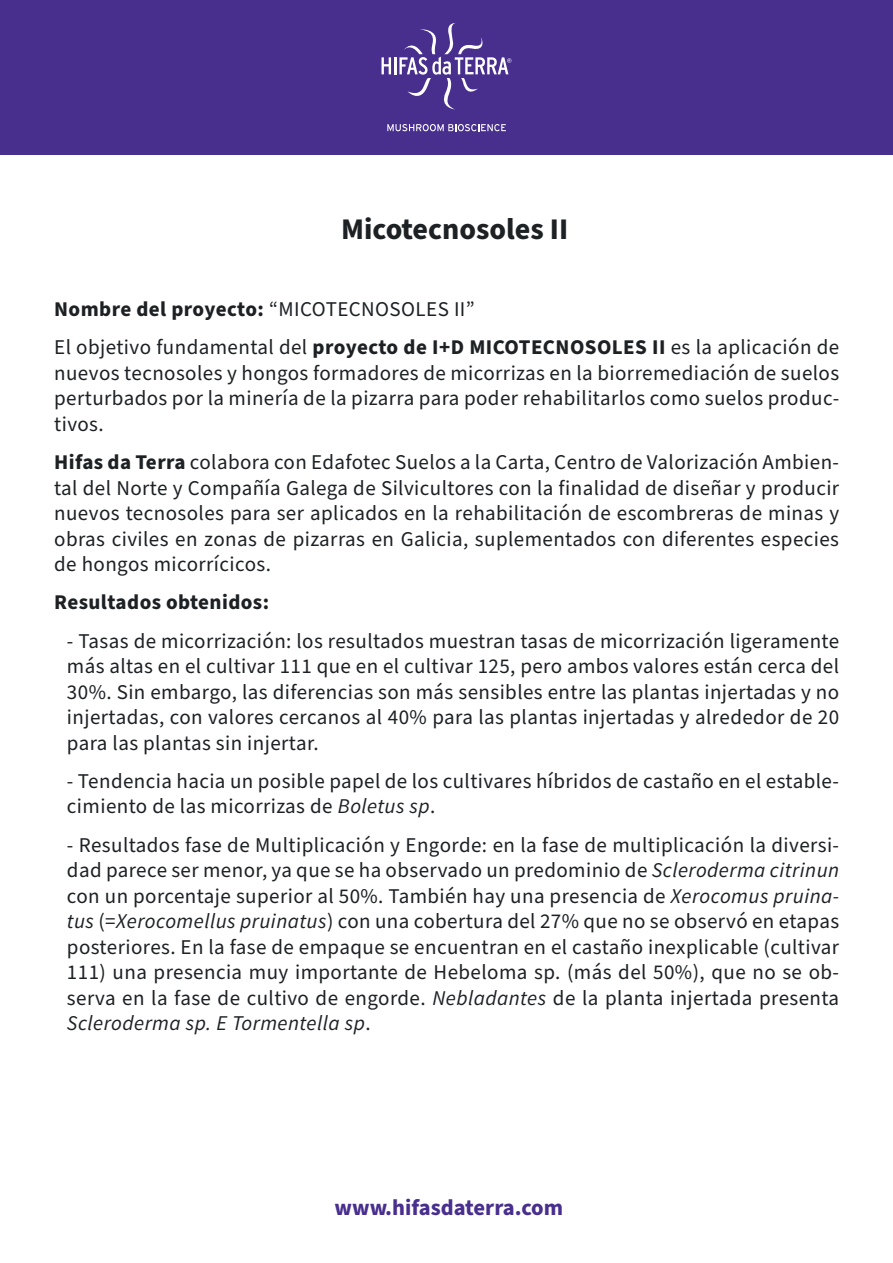
<style>
.page{position:relative;width:893px;height:1263px;background:#fff}
.page>*{position:absolute;margin:0;border:0;box-sizing:border-box;transform-origin:0 0}
.t1{font:700 30px "Source Sans Pro";color:#1d2124}
.t2{font:700 22.5px "Source Sans Pro";color:#482f8e}
.t3{font:21px/25.5px "Source Sans Pro";letter-spacing:.02em;color:#1d2124;text-align:justify}
.t4{font:italic 21px "Source Sans Variable";letter-spacing:.02em;color:#1d2124}
.t5{font:700 21px "Source Sans Pro";letter-spacing:.02em;color:#1d2124}
.s1{font-weight:700}
.s2{font-family:"Source Sans Variable";font-style:italic}
.s3{font-family:"Source Sans Pro";font-style:normal}
</style>
<div class="page">
<div style="left:0;top:0;width:893px;height:154px;background:#482f8e"></div>
<svg style="left:381px;top:23px;width:130px;height:86px"></svg>
<svg style="left:387px;top:124px;width:119px;height:7px"></svg>
<h1 class="t1" style="left:341px;top:209px;width:229px">Micotecnosoles II</h1>
<p class="t3" style="left:54px;top:291px;width:786px;line-height:38.2px"><span class="s1">Nombre del proyecto:</span> “MICOTECNOSOLES II”<br>El objetivo fundamental del <span class="s1">proyecto de I+D MICOTECNOSOLES II</span> es la aplicación de</p>
<p class="t3" style="left:54px;top:361px;width:786px">nuevos tecnosoles y hongos formadores de micorrizas en la biorremediación de suelos perturbados por la minería de la pizarra para poder rehabilitarlos como suelos produc&shy;tivos.</p>
<p class="t3" style="left:54px;top:450px;width:786px"><span class="s1">Hifas da Terra</span> colabora con Edafotec Suelos a la Carta, Centro de Valorización Ambien&shy;tal del Norte y Compañía Galega de Silvicultores con la finalidad de diseñar y producir nuevos tecnosoles para ser aplicados en la rehabilitación de escombreras de minas y obras civiles en zonas de pizarras en Galicia, suplementados con diferentes especies de hongos micorrícicos.</p>
<p class="t5" style="left:54px;top:588px;width:216px">Resultados obtenidos:</p>
<p class="t3" style="left:67px;top:628px;width:774px">- Tasas de micorrización: los resultados muestran tasas de micorrización ligeramente más altas en el cultivar 111 que en el cultivar 125, pero ambos valores están cerca del 30%. Sin embargo, las diferencias son más sensibles entre las plantas injertadas y no injertadas, con valores cercanos al 40% para las plantas injertadas y alrededor de 20 para las plantas sin injertar.</p>
<p class="t3" style="left:67px;top:769px;width:774px">- Tendencia hacia un posible papel de los cultivares híbridos de castaño en el estable&shy;cimiento de las micorrizas de <span class="s2">Boletus sp</span>.</p>
<p class="t3" style="left:67px;top:832px;width:774px">- Resultados fase de Multiplicación y Engorde: en la fase de multiplicación la diversi&shy;dad parece ser menor, ya que se ha observado un predominio de <span class="s2">Scleroderma citrinun </span>con un porcentaje superior al 50%. También hay una presencia de <span class="s2">Xerocomus pruina&shy;tus</span> (=<span class="s2">Xerocomellus pruinatus</span>) con una cobertura del 27% que no se observó en etapas posteriores. En la fase de empaque se encuentran en el castaño inexplicable (cultivar 111) una presencia muy importante de Hebeloma sp. (más del 50%), que no se ob&shy;serva en la fase de cultivo de engorde. <span class="s2">Nebladantes</span> de la planta injertada presenta</p>
<p class="t4" style="left:67px;top:1010px;width:305px">Scleroderma sp. E Tormentella sp<span class="s3">.</span></p>
<p class="t2" style="left:334px;top:1192px;width:230px">www.hifasdaterra.com</p>
</div>
